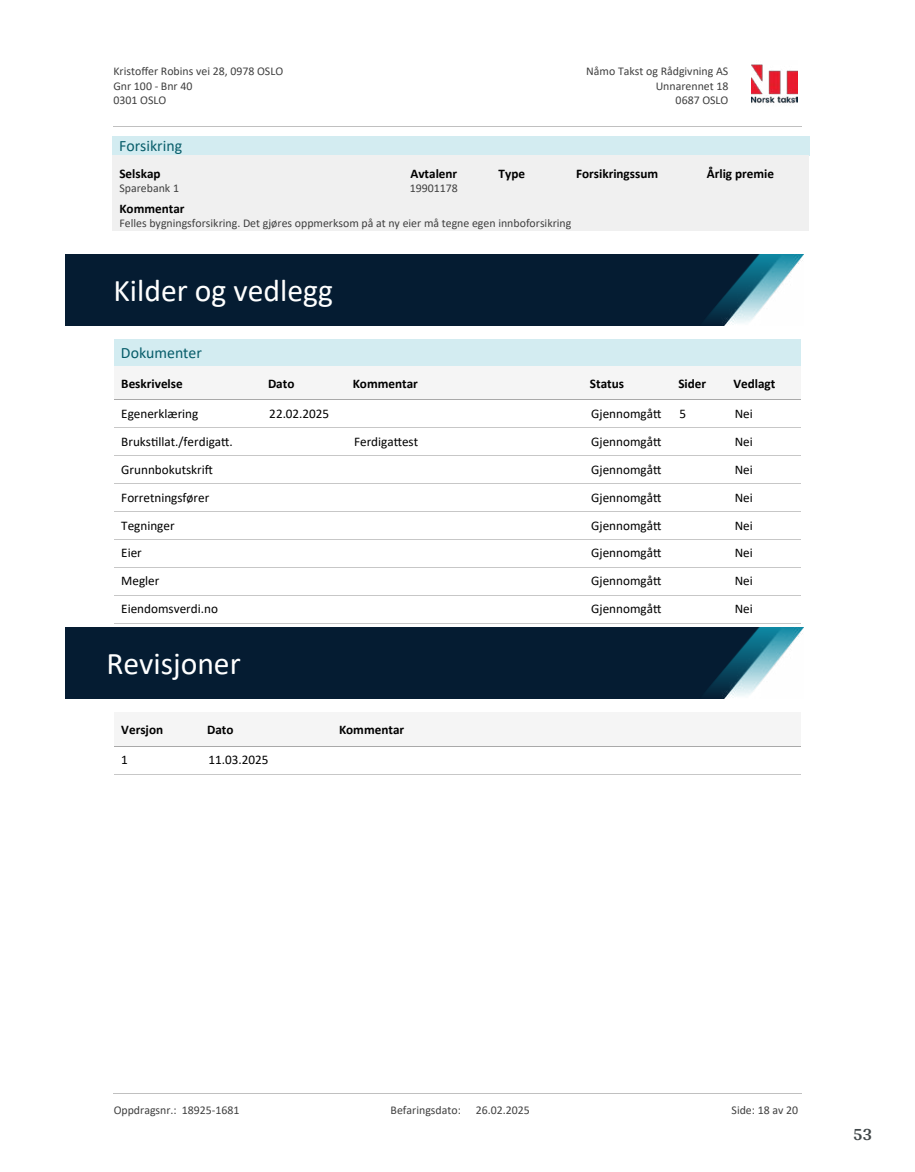
<style>
.page{position:relative;width:915px;height:1172px;background:#fff}
.page>*{position:absolute;margin:0;border:0;box-sizing:border-box;transform-origin:0 0}
.t1{font:31.65px "Calibri";color:#fff}
.t2{font:700 18px "Arya";color:#414749}
.t3{font:15.75px "Calibri";color:#065c69}
.t4{font:13.2px "Calibri";color:#000}
.t5{font:700 13.2px "Calibri";color:#000}
.t6{font:11.85px/14.5px "Calibri";color:#404040}
</style>
<div class="page">
<img style="left:65px;top:254px;width:738px;height:71px">
<div style="left:114px;top:340px;width:686px;height:26px;background:#d3ecf1"></div>
<div style="left:115px;top:366px;width:148px;height:34px;background:#f5f5f5"></div>
<hr style="left:115px;top:400px;width:148px;height:1px;background:#a9a9a9">
<div style="left:263px;top:366px;width:84px;height:34px;background:#f5f5f5"></div>
<hr style="left:263px;top:400px;width:84px;height:1px;background:#a9a9a9">
<div style="left:347px;top:366px;width:237px;height:34px;background:#f5f5f5"></div>
<hr style="left:347px;top:400px;width:237px;height:1px;background:#a9a9a9">
<div style="left:584px;top:366px;width:88px;height:34px;background:#f5f5f5"></div>
<hr style="left:584px;top:400px;width:88px;height:1px;background:#a9a9a9">
<div style="left:672px;top:366px;width:55px;height:34px;background:#f5f5f5"></div>
<hr style="left:672px;top:400px;width:55px;height:1px;background:#a9a9a9">
<div style="left:727px;top:366px;width:73px;height:34px;background:#f5f5f5"></div>
<hr style="left:727px;top:400px;width:73px;height:1px;background:#a9a9a9">
<hr style="left:115px;top:428px;width:148px;height:1px;background:#c7c7c7">
<hr style="left:263px;top:428px;width:84px;height:1px;background:#c7c7c7">
<hr style="left:347px;top:428px;width:237px;height:1px;background:#c7c7c7">
<hr style="left:584px;top:428px;width:88px;height:1px;background:#c7c7c7">
<hr style="left:672px;top:428px;width:55px;height:1px;background:#c7c7c7">
<hr style="left:727px;top:428px;width:73px;height:1px;background:#c7c7c7">
<hr style="left:115px;top:456px;width:148px;height:1px;background:#c7c7c7">
<hr style="left:263px;top:456px;width:84px;height:1px;background:#c7c7c7">
<hr style="left:347px;top:456px;width:237px;height:1px;background:#c7c7c7">
<hr style="left:584px;top:456px;width:88px;height:1px;background:#c7c7c7">
<hr style="left:672px;top:456px;width:55px;height:1px;background:#c7c7c7">
<hr style="left:727px;top:456px;width:73px;height:1px;background:#c7c7c7">
<hr style="left:115px;top:484px;width:148px;height:1px;background:#c7c7c7">
<hr style="left:263px;top:484px;width:84px;height:1px;background:#c7c7c7">
<hr style="left:347px;top:484px;width:237px;height:1px;background:#c7c7c7">
<hr style="left:584px;top:484px;width:88px;height:1px;background:#c7c7c7">
<hr style="left:672px;top:484px;width:55px;height:1px;background:#c7c7c7">
<hr style="left:727px;top:484px;width:73px;height:1px;background:#c7c7c7">
<hr style="left:115px;top:511px;width:148px;height:1px;background:#c7c7c7">
<hr style="left:263px;top:511px;width:84px;height:1px;background:#c7c7c7">
<hr style="left:347px;top:511px;width:237px;height:1px;background:#c7c7c7">
<hr style="left:584px;top:511px;width:88px;height:1px;background:#c7c7c7">
<hr style="left:672px;top:511px;width:55px;height:1px;background:#c7c7c7">
<hr style="left:727px;top:511px;width:73px;height:1px;background:#c7c7c7">
<hr style="left:115px;top:539px;width:148px;height:1px;background:#c7c7c7">
<hr style="left:263px;top:539px;width:84px;height:1px;background:#c7c7c7">
<hr style="left:347px;top:539px;width:237px;height:1px;background:#c7c7c7">
<hr style="left:584px;top:539px;width:88px;height:1px;background:#c7c7c7">
<hr style="left:672px;top:539px;width:55px;height:1px;background:#c7c7c7">
<hr style="left:727px;top:539px;width:73px;height:1px;background:#c7c7c7">
<hr style="left:115px;top:567px;width:148px;height:1px;background:#c7c7c7">
<hr style="left:263px;top:567px;width:84px;height:1px;background:#c7c7c7">
<hr style="left:347px;top:567px;width:237px;height:1px;background:#c7c7c7">
<hr style="left:584px;top:567px;width:88px;height:1px;background:#c7c7c7">
<hr style="left:672px;top:567px;width:55px;height:1px;background:#c7c7c7">
<hr style="left:727px;top:567px;width:73px;height:1px;background:#c7c7c7">
<hr style="left:115px;top:595px;width:148px;height:1px;background:#c7c7c7">
<hr style="left:263px;top:595px;width:84px;height:1px;background:#c7c7c7">
<hr style="left:347px;top:595px;width:237px;height:1px;background:#c7c7c7">
<hr style="left:584px;top:595px;width:88px;height:1px;background:#c7c7c7">
<hr style="left:672px;top:595px;width:55px;height:1px;background:#c7c7c7">
<hr style="left:727px;top:595px;width:73px;height:1px;background:#c7c7c7">
<hr style="left:115px;top:623px;width:148px;height:1px;background:#c7c7c7">
<hr style="left:263px;top:623px;width:84px;height:1px;background:#c7c7c7">
<hr style="left:347px;top:623px;width:237px;height:1px;background:#c7c7c7">
<hr style="left:584px;top:623px;width:88px;height:1px;background:#c7c7c7">
<hr style="left:672px;top:623px;width:55px;height:1px;background:#c7c7c7">
<hr style="left:727px;top:623px;width:73px;height:1px;background:#c7c7c7">
<div style="left:113px;top:136px;width:696px;height:19px;background:#d3ecf1"></div>
<div style="left:113px;top:155px;width:695px;height:76px;background:#f0f0f0"></div>
<img style="left:65px;top:627px;width:738px;height:72px">
<div style="left:115px;top:712px;width:87px;height:34px;background:#f5f5f5"></div>
<hr style="left:115px;top:746px;width:87px;height:1px;background:#a9a9a9">
<div style="left:202px;top:712px;width:131px;height:34px;background:#f5f5f5"></div>
<hr style="left:202px;top:746px;width:131px;height:1px;background:#a9a9a9">
<div style="left:333px;top:712px;width:467px;height:34px;background:#f5f5f5"></div>
<hr style="left:333px;top:746px;width:467px;height:1px;background:#a9a9a9">
<hr style="left:115px;top:774px;width:87px;height:1px;background:#c7c7c7">
<hr style="left:202px;top:774px;width:131px;height:1px;background:#c7c7c7">
<hr style="left:333px;top:774px;width:467px;height:1px;background:#c7c7c7">
<img style="left:751px;top:64px;width:46px;height:40px">
<hr style="left:113px;top:127px;width:688px;height:1px;background:#c0c0c0">
<hr style="left:113px;top:1093px;width:688px;height:1px;background:#c0c0c0">
<p class="t6" style="left:113px;top:64px;width:171px">Kristo昀昀er Robins vei 28, 0978 OSLO<br>Gnr 100 - Bnr 40<br>0301 OSLO</p>
<p class="t6" style="left:586px;top:64px;width:143px">Nåmo Takst og Rådgivning AS</p>
<p class="t6" style="left:655px;top:78px;width:74px">Unnarennet 18</p>
<p class="t6" style="left:675px;top:93px;width:54px">0687 OSLO</p>
<p class="t3" style="left:119px;top:135px;width:64px">Forsikring</p>
<p class="t5" style="left:119px;top:164px;width:43px">Selskap</p>
<p class="t5" style="left:410px;top:164px;width:48px">Avtalenr</p>
<p class="t5" style="left:498px;top:164px;width:28px">Type</p>
<p class="t5" style="left:576px;top:164px;width:84px">Forsikringssum</p>
<p class="t5" style="left:706px;top:164px;width:69px">Årlig premie</p>
<p class="t6" style="left:119px;top:181px;width:61px">Sparebank 1</p>
<p class="t6" style="left:409px;top:181px;width:49px">19901178</p>
<p class="t5" style="left:119px;top:199px;width:67px">Kommentar</p>
<p class="t6" style="left:119px;top:216px;width:453px">Felles bygningsforsikring. Det gjøres oppmerksom på at ny eier må tegne egen innboforsikring</p>
<h1 class="t1" style="left:113px;top:268px;width:221px">Kilder og vedlegg</h1>
<p class="t3" style="left:121px;top:342px;width:82px">Dokumenter</p>
<p class="t5" style="left:121px;top:374px;width:63px">Beskrivelse</p>
<p class="t5" style="left:268px;top:374px;width:28px">Dato</p>
<p class="t5" style="left:352px;top:374px;width:67px">Kommentar</p>
<p class="t5" style="left:589px;top:374px;width:36px">Status</p>
<p class="t5" style="left:678px;top:374px;width:29px">Sider</p>
<p class="t5" style="left:733px;top:374px;width:43px">Vedlagt</p>
<p class="t4" style="left:121px;top:404px;width:79px">Egenerklæring</p>
<p class="t4" style="left:269px;top:404px;width:61px">22.02.2025</p>
<p class="t4" style="left:591px;top:404px;width:72px">Gjennomgå琀琀</p>
<p class="t4" style="left:679px;top:404px;width:8px">5</p>
<p class="t4" style="left:734px;top:404px;width:20px">Nei</p>
<p class="t4" style="left:121px;top:432px;width:113px">Bruks琀椀llat./ferdiga琀琀.</p>
<p class="t4" style="left:354px;top:432px;width:66px">Ferdiga琀琀est</p>
<p class="t4" style="left:591px;top:432px;width:72px">Gjennomgå琀琀</p>
<p class="t4" style="left:734px;top:432px;width:20px">Nei</p>
<p class="t4" style="left:121px;top:460px;width:93px">Grunnbokutskri昀琀</p>
<p class="t4" style="left:591px;top:460px;width:72px">Gjennomgå琀琀</p>
<p class="t4" style="left:734px;top:460px;width:20px">Nei</p>
<p class="t4" style="left:121px;top:488px;width:89px">Forretningsfører</p>
<p class="t4" style="left:591px;top:488px;width:72px">Gjennomgå琀琀</p>
<p class="t4" style="left:734px;top:488px;width:20px">Nei</p>
<p class="t4" style="left:121px;top:516px;width:55px">Tegninger</p>
<p class="t4" style="left:591px;top:516px;width:72px">Gjennomgå琀琀</p>
<p class="t4" style="left:734px;top:516px;width:20px">Nei</p>
<p class="t4" style="left:121px;top:544px;width:22px">Eier</p>
<p class="t4" style="left:591px;top:544px;width:72px">Gjennomgå琀琀</p>
<p class="t4" style="left:734px;top:544px;width:20px">Nei</p>
<p class="t4" style="left:121px;top:572px;width:40px">Megler</p>
<p class="t4" style="left:591px;top:572px;width:72px">Gjennomgå琀琀</p>
<p class="t4" style="left:734px;top:572px;width:20px">Nei</p>
<p class="t4" style="left:121px;top:600px;width:98px">Eiendomsverdi.no</p>
<p class="t4" style="left:591px;top:600px;width:72px">Gjennomgå琀琀</p>
<p class="t4" style="left:734px;top:600px;width:20px">Nei</p>
<h1 class="t1" style="left:106px;top:641px;width:136px">Revisjoner</h1>
<p class="t5" style="left:121px;top:720px;width:43px">Versjon</p>
<p class="t5" style="left:207px;top:720px;width:28px">Dato</p>
<p class="t5" style="left:339px;top:720px;width:67px">Kommentar</p>
<p class="t4" style="left:121px;top:750px;width:8px">1</p>
<p class="t4" style="left:208px;top:750px;width:61px">11.03.2025</p>
<p class="t6" style="left:114px;top:1102px;width:127px">Oppdragsnr.: 18925-1681</p>
<p class="t6" style="left:390px;top:1102px;width:72px">Befaringsdato:</p>
<p class="t6" style="left:475px;top:1102px;width:55px">26.02.2025</p>
<p class="t6" style="left:731px;top:1102px;width:68px">Side: 18 av 20</p>
<h2 class="t2" style="left:852px;top:1123px;width:21px">53</h2>
</div>
